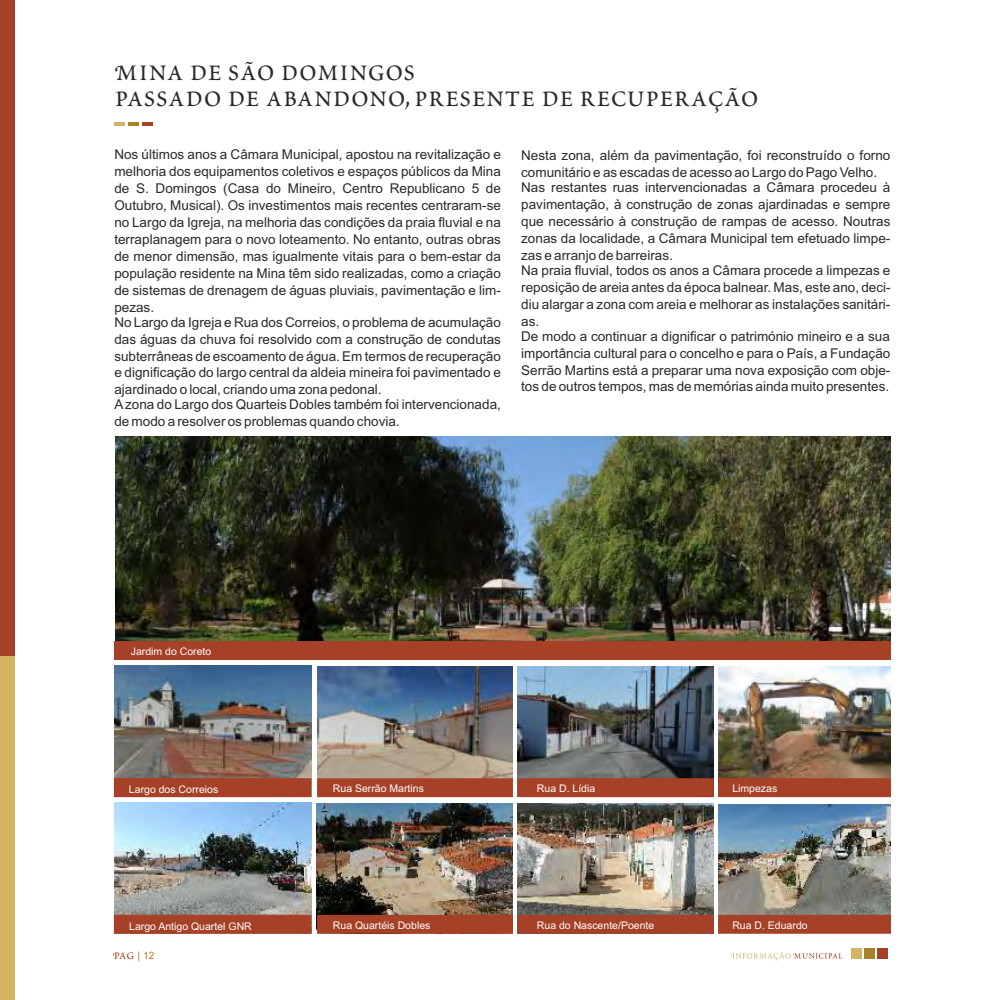
<style>
.page{position:relative;width:1000px;height:1000px;background:#fff}
.page>*{position:absolute;margin:0;border:0;box-sizing:border-box;transform-origin:0 0}
.t1{font:33.75px "Poetica Roman Small Caps";color:#2b2929}
.t2{font:15.3px "Poetica Roman Small Caps";color:#a64026}
.t3{font:300 13.5px/17px "Helvetica";color:#2b2929;text-align:justify}
.t4{font:300 10.5px "Helvetica";color:#fff}
.s1{font-family:"Helvetica";font-weight:300;font-size:10.2px;color:#a88229}
</style>
<div class="page">
<img style="left:718px;top:804px;width:172px;height:110px">
<img style="left:517px;top:803px;width:196px;height:111px">
<img style="left:316px;top:803px;width:196px;height:129px">
<img style="left:115px;top:436px;width:775px;height:205px">
<img style="left:114px;top:802px;width:197px;height:112px">
<svg style="left:114px;top:122px;width:39px;height:3px"></svg>
<svg style="left:731px;top:952px;width:111px;height:8px"></svg>
<div style="left:850px;top:948px;width:11px;height:10px;background:#d6b363"></div>
<div style="left:863px;top:948px;width:11px;height:10px;background:#a88229"></div>
<div style="left:877px;top:948px;width:10px;height:10px;background:#a64026"></div>
<div style="left:0;top:0;width:15px;height:657px;background:#a64026"></div>
<div style="left:0;top:656px;width:15px;height:343px;background:#d6b363"></div>
<div style="left:114px;top:914px;width:197px;height:19px;background:#a64026;border:1px solid #a64026"></div>
<div style="left:317px;top:914px;width:195px;height:19px;background:#a64026;border:1px solid #a64026"></div>
<div style="left:517px;top:914px;width:196px;height:19px;background:#a64026;border:1px solid #a64026"></div>
<div style="left:718px;top:914px;width:172px;height:19px;background:#a64026;border:1px solid #a64026"></div>
<div style="left:114px;top:641px;width:776px;height:18px;background:#a64026"></div>
<img style="left:317px;top:666px;width:195px;height:112px">
<img style="left:114px;top:665px;width:197px;height:113px">
<img style="left:517px;top:666px;width:196px;height:112px">
<img style="left:718px;top:666px;width:172px;height:112px">
<div style="left:114px;top:778px;width:197px;height:18px;background:#a64026"></div>
<div style="left:317px;top:778px;width:195px;height:18px;background:#a64026;border:1px solid #a64026"></div>
<div style="left:517px;top:778px;width:196px;height:18px;background:#a64026;border:1px solid #a64026"></div>
<div style="left:718px;top:778px;width:172px;height:18px;background:#a64026;border:1px solid #a64026"></div>
<h1 class="t1" style="left:114px;top:48px;width:302px">Mina de são domingos</h1>
<h1 class="t1" style="left:114px;top:74px;width:645px">passado de abandono, presente de recuperação</h1>
<p class="t3" style="left:114px;top:147px;width:388px">Nos últimos anos a Câmara Municipal, apostou na revitalização e melhoria dos equipamentos coletivos e espaços públicos da Mina de S. Domingos (Casa do Mineiro, Centro Republicano 5 de Outubro, Musical). Os investimentos mais recentes centraram-se no Largo da Igreja, na melhoria das condições da praia fluvial e na terraplanagem para o novo loteamento. No entanto, outras obras de menor dimensão, mas igualmente vitais para o bem-estar da população residente na Mina têm sido realizadas, como a criação de sistemas de drenagem de águas pluviais, pavimentação e lim&shy;pezas.</p>
<p class="t3" style="left:114px;top:314px;width:388px">No Largo da Igreja e Rua dos Correios, o problema de acumulação das águas da chuva foi resolvido com a construção de condutas subterrâneas de escoamento de água. Em termos de recuperação e dignificação do largo central da aldeia mineira foi pavimentado e ajardinado o local, criando uma zona pedonal.</p>
<p class="t3" style="left:114px;top:397px;width:388px">A zona do Largo dos Quarteis Dobles também foi intervencionada, de modo a resolver os problemas quando chovia.</p>
<p class="t3" style="left:521px;top:148px;width:370px">Nesta zona, além da pavimentação, foi reconstruído o forno comunitário e as escadas de acesso ao Largo do Pago Velho.</p>
<p class="t3" style="left:521px;top:180px;width:370px">Nas restantes ruas intervencionadas a Câmara procedeu à pavimentação, à construção de zonas ajardinadas e sempre que necessário à construção de rampas de acesso. Noutras zonas da localidade, a Câmara Municipal tem efetuado limpe&shy;zas e arranjo de barreiras.</p>
<p class="t3" style="left:521px;top:263px;width:371px">Na praia fluvial, todos os anos a Câmara procede a limpezas e reposição de areia antes da época balnear. Mas, este ano, deci&shy;diu alargar a zona com areia e melhorar as instalações sanitári&shy;as.</p>
<p class="t3" style="left:521px;top:328px;width:370px">De modo a continuar a dignificar o património mineiro e a sua importância cultural para o concelho e para o País, a Fundação Serrão Martins está a preparar uma nova exposição com obje&shy;tos de outros tempos, mas de memórias ainda muito presentes.</p>
<p class="t4" style="left:131px;top:647px;width:82px">Jardim do Coreto</p>
<p class="t4" style="left:129px;top:785px;width:91px">Largo dos Correios</p>
<p class="t4" style="left:333px;top:784px;width:93px">Rua Serrão Martins</p>
<p class="t4" style="left:536px;top:784px;width:60px">Rua D. Lídia</p>
<p class="t4" style="left:732px;top:784px;width:46px">Limpezas</p>
<p class="t4" style="left:536px;top:920px;width:119px">Rua do Nascente/Poente</p>
<p class="t4" style="left:732px;top:920px;width:77px">Rua D. Eduardo</p>
<p class="t4" style="left:129px;top:921px;width:124px">Largo Antigo Quartel GNR</p>
<p class="t4" style="left:333px;top:921px;width:99px">Rua Quartéis Dobles</p>
<p class="t4" style="left:520px;top:921px;width:188px">Parque Desportivo e de Lazer // Mértola</p>
<p class="t2" style="left:113px;top:944px;width:43px">Pag <span class="s1">| 12</span></p>
</div>
